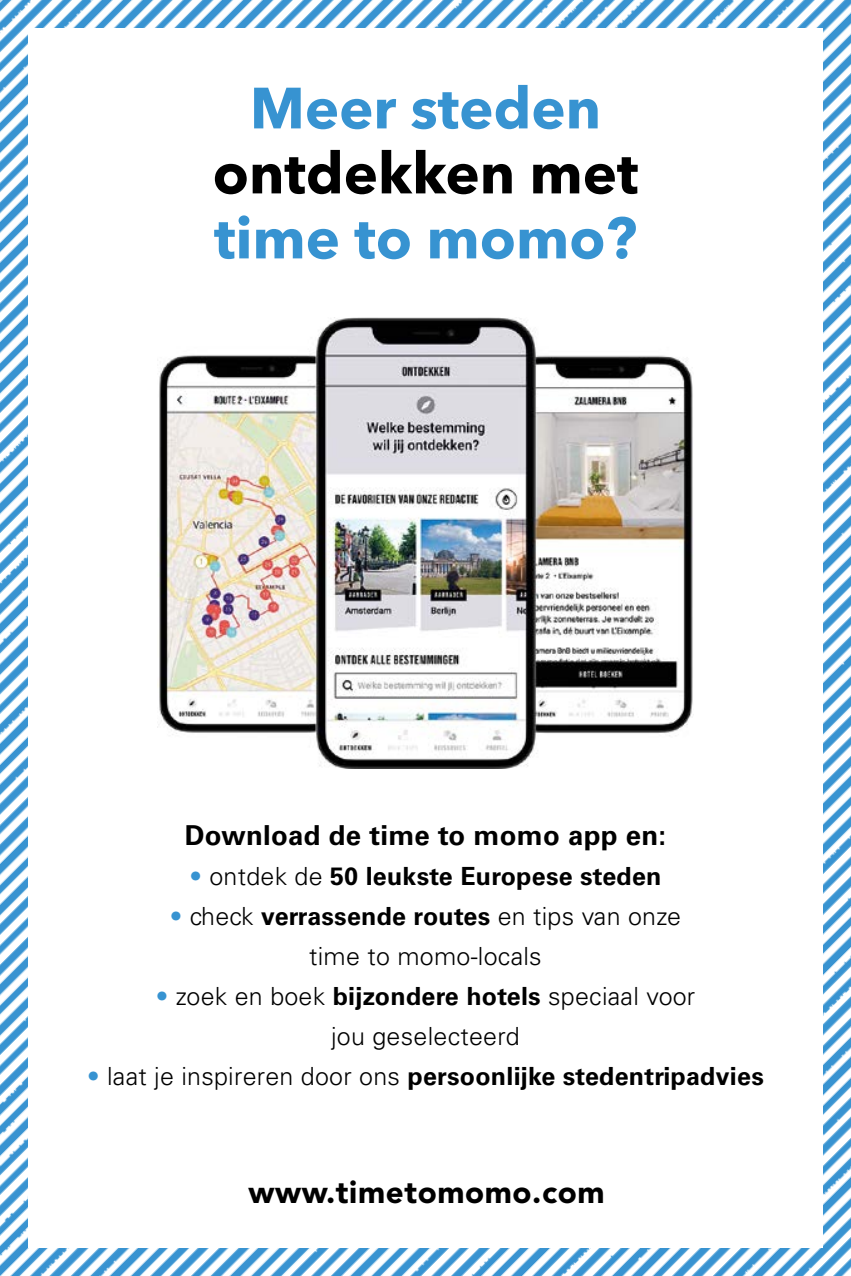
<style>
.page{position:relative;width:851px;height:1276px;background:#fff}
.page>*{position:absolute;margin:0;border:0;box-sizing:border-box;transform-origin:0 0}
.t1{font:700 57.5px "Avenir Next";color:#3793d1}
.t2{font:700 57.5px "Avenir Next";color:#000}
.t3{font:900 31.25px "Avenir LT Std";letter-spacing:.02em;color:#000}
.t4{font:700 27.5px "Univers LT Std";letter-spacing:.01em;color:#000}
.t5{font:300 25px/40px "Univers LT Std";letter-spacing:.01em;color:#000;text-align:center}
.t6{font:700 25px "Univers LT Std";letter-spacing:.01em;color:#000}
.s1{font-weight:300;color:#3793d1}
.s2{font-weight:300}
.s3{color:#3793d1}
.s4{font-weight:700}
</style>
<div class="page">
<img style="left:0;top:0;width:850px;height:1276px">
<div style="left:28px;top:28px;width:794px;height:1219px;background:#fff"></div>
<img style="left:159px;top:317px;width:534px;height:451px">
<h1 class="t1" style="left:250px;top:58px;width:352px">Meer steden</h1>
<h1 class="t2" style="left:212px;top:123px;width:427px">ontdekken met</h1>
<h1 class="t1" style="left:214px;top:188px;width:424px">time to momo?</h1>
<p class="t4" style="left:185px;top:819px;width:483px">Download de time to momo app en:</p>
<p class="t6" style="left:189px;top:861px;width:473px"><span class="s1">•</span> <span class="s2">ontdek de</span> 50 leukste Europese steden</p>
<p class="t5" style="left:170px;top:896px;width:513px"><span class="s3">•</span> check <span class="s4">verrassende routes</span> en tips van onze time to momo-locals</p>
<p class="t5" style="left:156px;top:976px;width:541px"><span class="s3">•</span> zoek en boek <span class="s4">bijzondere hotels</span> speciaal voor jou geselecteerd</p>
<p class="t6" style="left:87px;top:1061px;width:678px"><span class="s1">•</span> <span class="s2">laat je inspireren door ons</span> persoonlijke stedentripadvies</p>
<p class="t3" style="left:248px;top:1172px;width:357px">www.timetomomo.com</p>
</div>
